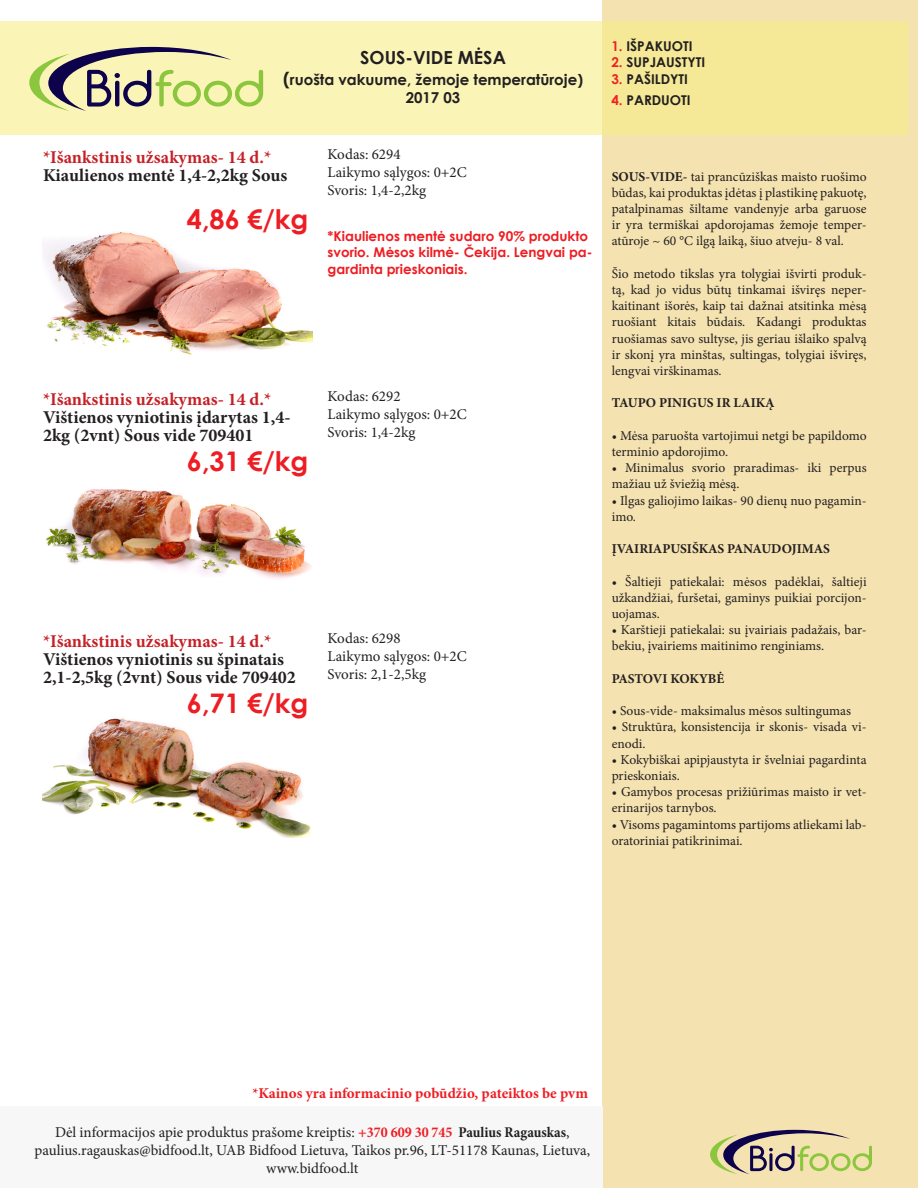
<style>
.page{position:relative;width:918px;height:1188px;background:#fff}
.page>*{position:absolute;margin:0;border:0;box-sizing:border-box;transform-origin:0 0}
.t1{font:700 27px "Century Gothic";color:#ee1d23}
.t2{font:700 18px/18px "Minion Pro";color:#231f20}
.t3{font:700 18px "Century Gothic";color:#231f20}
.t4{font:15px/18px "Minion Pro";color:#231f20;text-align:center}
.t5{font:700 15px "Minion Pro";color:#ee1d23}
.t6{font:700 15px/18px "Century Gothic";color:#231f20;text-align:center}
.t7{font:13.5px/16.2px "Minion Pro";color:#231f20}
.t8{font:700 13.5px/16.2px "Century Gothic";color:#ee1d23}
.t9{font:700 13.5px "Minion Pro";color:#231f20}
.t10{font:700 13.5px "Century Gothic";color:#231f20}
.s1{font-size:18px}
.s2{color:#c62026}
.s3{color:#ee2123}
.s4{font-weight:700}
.s5{font-weight:700;font-stretch:condensed;color:#ee1d23}
.s6{font-weight:700;font-stretch:condensed}
</style>
<div class="page">
<div style="left:602px;top:0;width:316px;height:1188px;background:#f4e2b0"></div>
<svg style="left:0;top:21px;width:908px;height:114px;background:#f8f0aa"></svg>
<div style="left:0;top:1106px;width:603px;height:82px;background:#f7f7f8"></div>
<svg style="left:29px;top:47px;width:234px;height:64px;background:#c8c999"></svg>
<svg style="left:710px;top:1130px;width:162px;height:44px"></svg>
<img style="left:42px;top:232px;width:271px;height:123px">
<img style="left:46px;top:489px;width:266px;height:90px">
<img style="left:42px;top:718px;width:269px;height:120px">
<h2 class="t3" style="left:360px;top:44px;width:147px">SOUS-VIDE MĖSA</h2>
<p class="t6" style="left:283px;top:70px;width:301px"><span class="s1">(</span>ruošta vakuume, žemoje temperatūroje)<br>2017 03</p>
<p class="t2" style="left:43px;top:148px;width:246px"><span class="s2">*Išankstinis užsakymas- 14 d.*<br></span>Kiaulienos mentė 1,4-2,2kg Sous</p>
<p class="t1" style="left:187px;top:199px;width:123px">4,86 €/kg</p>
<p class="t4" style="left:328px;top:146px;width:75px">Kodas: 6294</p>
<p class="t4" style="left:328px;top:164px;width:141px">Laikymo sąlygos: 0+2C</p>
<p class="t4" style="left:328px;top:182px;width:100px">Svoris: 1,4-2,2kg</p>
<p class="t8" style="left:328px;top:228px;width:266px">*Kiaulienos mentė sudaro 90% produkto svorio. Mėsos kilmė- Čekija. Lengvai pa&shy;gardinta prieskoniais.</p>
<p class="t2" style="left:43px;top:390px;width:249px"><span class="s2">*Išankstinis užsakymas- 14 d.*<br></span>Vištienos vyniotinis įdarytas 1,4-<br>2kg (2vnt) Sous vide 709401</p>
<p class="t1" style="left:187px;top:441px;width:123px">6,31 €/kg</p>
<p class="t4" style="left:328px;top:388px;width:75px">Kodas: 6292</p>
<p class="t4" style="left:328px;top:406px;width:141px">Laikymo sąlygos: 0+2C</p>
<p class="t4" style="left:328px;top:424px;width:89px">Svoris: 1,4-2kg</p>
<p class="t2" style="left:43px;top:632px;width:254px"><span class="s2">*Išankstinis užsakymas- 14 d.*<br></span>Vištienos vyniotinis su špinatais<br>2,1-2,5kg (2vnt) Sous vide 709402</p>
<p class="t1" style="left:187px;top:683px;width:123px">6,71 €/kg</p>
<p class="t4" style="left:328px;top:629px;width:75px">Kodas: 6298</p>
<p class="t4" style="left:328px;top:647px;width:141px">Laikymo sąlygos: 0+2C</p>
<p class="t4" style="left:328px;top:665px;width:100px">Svoris: 2,1-2,5kg</p>
<p class="t10" style="left:611px;top:36px;width:83px"><span class="s3">1.</span> IŠPAKUOTI</p>
<p class="t10" style="left:611px;top:52px;width:95px"><span class="s3">2.</span> SUPJAUSTYTI</p>
<p class="t10" style="left:611px;top:68px;width:78px"><span class="s3">3.</span> PAŠILDYTI</p>
<p class="t10" style="left:611px;top:90px;width:81px"><span class="s3">4.</span> PARDUOTI</p>
<p class="t7" style="left:612px;top:168px;width:256px;text-align:justify"><span class="s4">SOUS-VIDE-</span> tai prancūziškas maisto ruošimo būdas, kai produktas įdėtas į plastikinę pakuotę, patalpinamas šiltame vandenyje arba garuose ir yra termiškai apdorojamas žemoje temper&shy;atūroje ~ 60 °C ilgą laiką, šiuo atveju- 8 val.</p>
<p class="t7" style="left:612px;top:265px;width:256px;text-align:justify">Šio metodo tikslas yra tolygiai išvirti produk&shy;tą, kad jo vidus būtų tinkamai išviręs neper&shy;kaitinant išorės, kaip tai dažnai atsitinka mėsą ruošiant kitais būdais. Kadangi produktas ruošiamas savo sultyse, jis geriau išlaiko spalvą ir skonį yra minštas, sultingas, tolygiai išviręs, lengvai virškinamas.</p>
<p class="t9" style="left:612px;top:394px;width:165px">TAUPO PINIGUS IR LAIKĄ</p>
<p class="t7" style="left:612px;top:427px;width:256px">• Mėsa paruošta vartojimui netgi be papildomo terminio apdorojimo.</p>
<p class="t7" style="left:612px;top:460px;width:256px">• Minimalus svorio praradimas- iki perpus mažiau už šviežią mėsą.</p>
<p class="t7" style="left:612px;top:492px;width:256px">• Ilgas galiojimo laikas- 90 dienų nuo pagamin&shy;imo.</p>
<p class="t9" style="left:612px;top:539px;width:220px">ĮVAIRIAPUSIŠKAS PANAUDOJIMAS</p>
<p class="t7" style="left:612px;top:573px;width:256px;text-align:justify">• Šaltieji patiekalai: mėsos padėklai, šaltieji užkandžiai, furšetai, gaminys puikiai porcijon&shy;uojamas.</p>
<p class="t7" style="left:612px;top:622px;width:256px">• Karštieji patiekalai: su įvairiais padažais, bar&shy;bekiu, įvairiems maitinimo renginiams.</p>
<p class="t9" style="left:612px;top:669px;width:114px">PASTOVI KOKYBĖ</p>
<p class="t7" style="left:612px;top:703px;width:241px">• Sous-vide- maksimalus mėsos sultingumas</p>
<p class="t7" style="left:612px;top:719px;width:256px">• Struktūra, konsistencija ir skonis- visada vi&shy;enodi.</p>
<p class="t7" style="left:612px;top:751px;width:256px">• Kokybiškai apipjaustyta ir švelniai pagardinta prieskoniais.</p>
<p class="t7" style="left:612px;top:784px;width:256px">• Gamybos procesas prižiūrimas maisto ir vet&shy;erinarijos tarnybos.</p>
<p class="t7" style="left:612px;top:816px;width:256px">• Visoms pagamintoms partijoms atliekami lab&shy;oratoriniai patikrinimai.</p>
<p class="t5" style="left:252px;top:1083px;width:337px">*Kainos yra informacinio pobūdžio, pateiktos be pvm</p>
<p class="t4" style="left:34px;top:1123px;width:557px">Dėl informacijos apie produktus prašome kreiptis: <span class="s5">+370 609 30 745</span> <span class="s6">Paulius Ragauskas</span>, paulius.ragauskas@bidfood.lt, UAB Bidfood Lietuva, Taikos pr.96, LT-51178 Kaunas, Lietuva, www.bidfood.lt</p>
</div>
